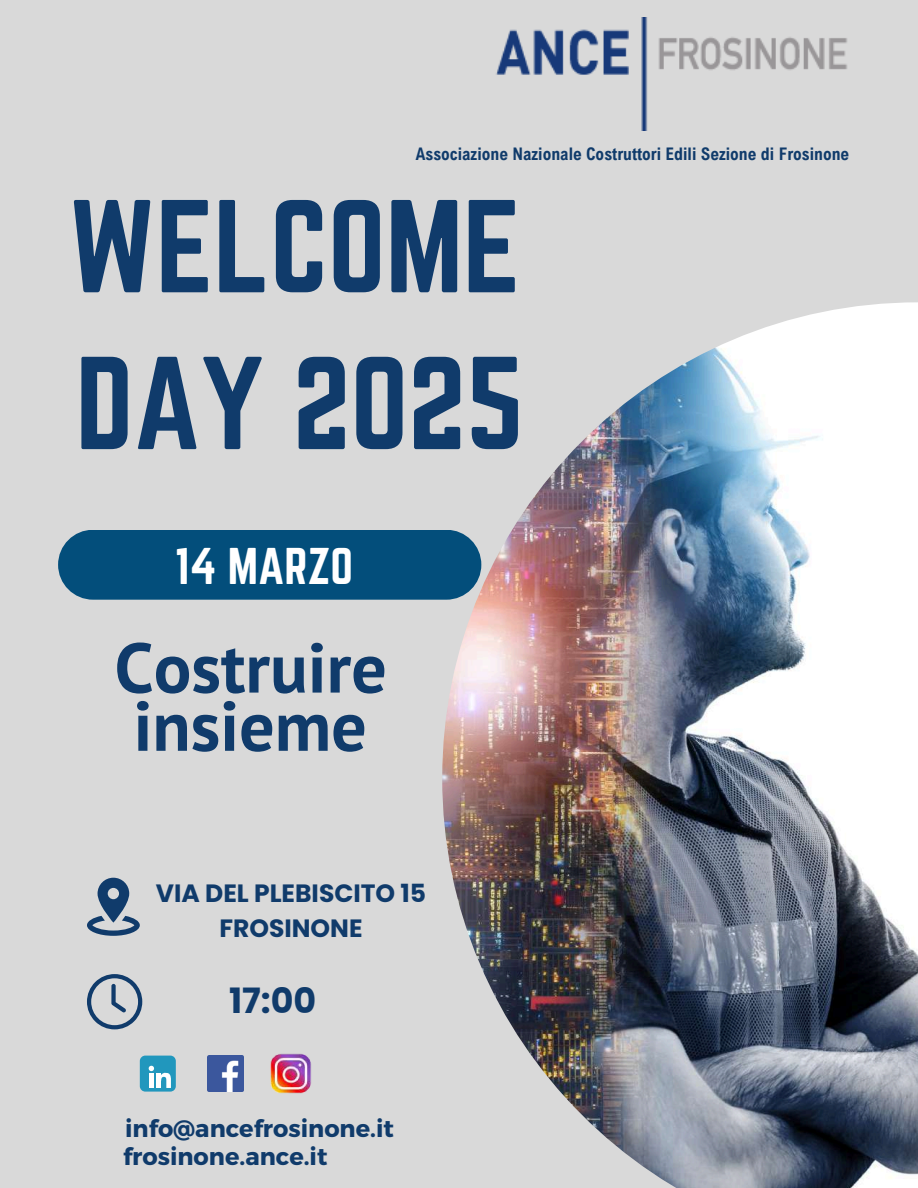
<style>
.page{position:relative;width:918px;height:1188px;background:#d9d9d9}
.page>*{position:absolute;margin:0;border:0;box-sizing:border-box;transform-origin:0 0}
.t1{font:115.35px/156.9px "Norwester";color:#103b6b}
.t2{font:700 70.05px/58.2px "PT Sans";color:#103b6b}
.t3{font:45.15px "Norwester";color:#fff}
.t4{font:700 34.95px "Poppins";color:#103b6b}
.t5{font:700 25.05px/35px "Poppins";color:#103b6b;text-align:center}
.t6{font:700 24px/28px "Montserrat";color:#103b6b}
.t7{font:700 17.4px "Arial Nova Cond";color:#103b6b}
</style>
<div class="page">
<img style="left:442px;top:302px;width:476px;height:886px">
<img style="left:496px;top:17px;width:351px;height:114px">
<svg style="left:87px;top:878px;width:53px;height:58px"></svg>
<svg style="left:87px;top:974px;width:55px;height:55px"></svg>
<div style="left:140px;top:1056px;width:36px;height:36px;background:#2197bd;border-radius:5px"></div>
<svg style="left:149px;top:1066px;width:22px;height:22px"></svg>
<img style="left:207px;top:1056px;width:36px;height:36px">
<img style="left:270px;top:1053px;width:41px;height:41px">
<div style="left:58px;top:530px;width:423px;height:70px;background:#034e7b;border-radius:35px"></div>
<p class="t7" style="left:416px;top:143px;width:435px">Associazione Nazionale Costruttori Edili Sezione di Frosinone</p>
<h1 class="t1" style="left:68px;top:168px;width:457px">WELCOME<br>DAY 2025</h1>
<h3 class="t3" style="left:175px;top:539px;width:180px">14 MARZO</h3>
<h2 class="t2" style="left:115px;top:637px;width:274px">Costruire insieme</h2>
<h3 class="t5" style="left:156px;top:876px;width:272px">VIA DEL PLEBISCITO 15<br>FROSINONE</h3>
<h3 class="t4" style="left:229px;top:977px;width:89px">17:00</h3>
<h3 class="t6" style="left:123px;top:1113px;width:272px">info@ancefrosinone.it frosinone.ance.it</h3>
</div>
